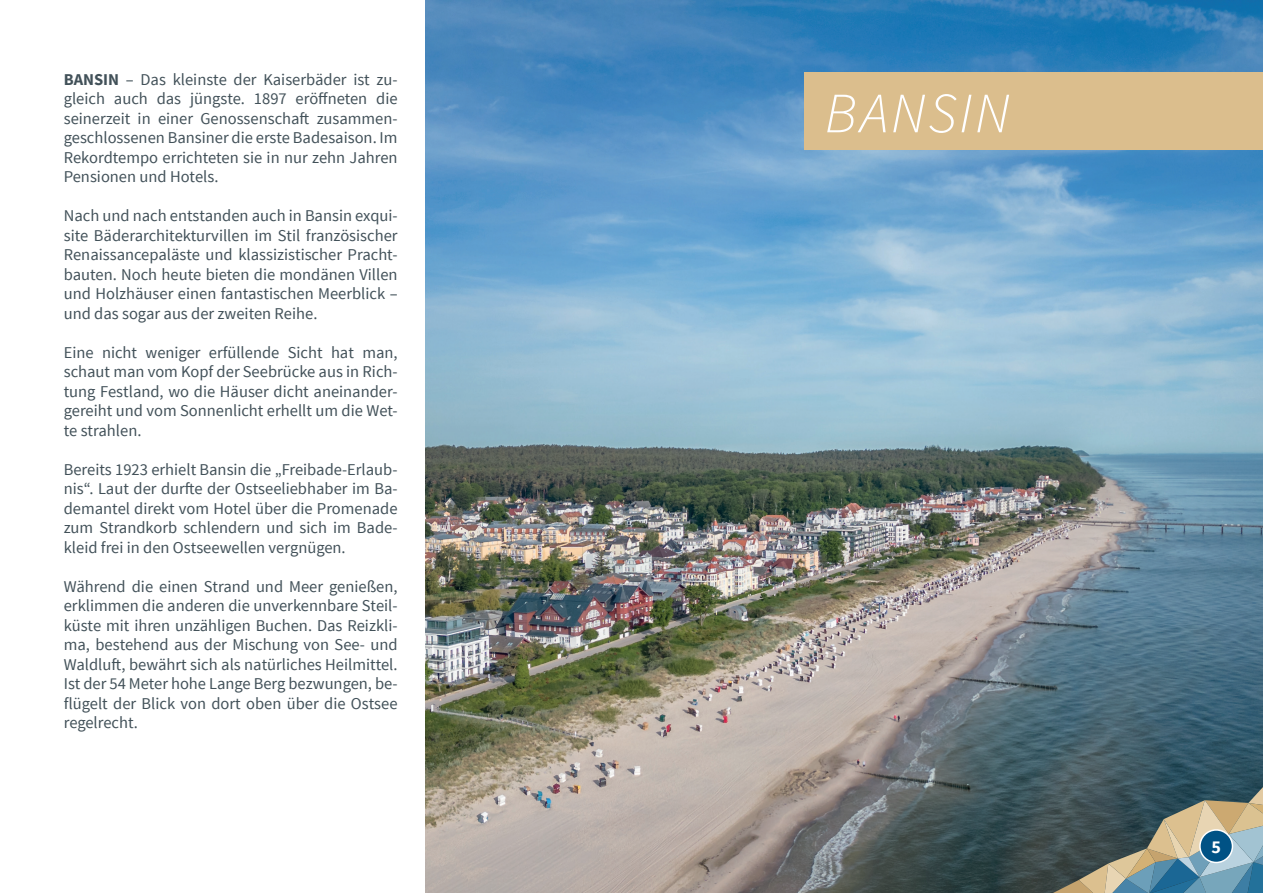
<style>
.page{position:relative;width:1263px;height:893px;background:#fff}
.page>*{position:absolute;margin:0;border:0;box-sizing:border-box;transform-origin:0 0}
.t1{font:italic 300 57px "Source Sans Pro";letter-spacing:.05em;color:#fff}
.t2{font:700 18px "Source Sans Pro";color:#fff}
.t3{font:16.5px/19.5px "Source Sans Pro";color:#425159;text-align:justify}
.s1{font-weight:700}
</style>
<div class="page">
<img style="left:425px;top:0;width:838px;height:893px">
<svg style="left:1048px;top:783px;width:215px;height:110px;background:#6b7b79"></svg>
<div style="left:804px;top:72px;width:459px;height:78px;background:#dbbe8d"></div>
<div style="left:1200px;top:830px;width:32px;height:32px;background:#005285;border-radius:50%"></div>
<div style="left:1199px;top:829px;width:34px;height:34px;border:2px solid #fff;border-radius:50%"></div>
<p class="t3" style="left:64px;top:70px;width:335px"><span class="s1">BANSIN</span> – Das kleinste der Kaiserbäder ist zu&shy;gleich auch das jüngste. 1897 eröffneten die seinerzeit in einer Genossenschaft zusammen&shy;geschlossenen Bansiner die erste Badesaison. Im Rekordtempo errichteten sie in nur zehn Jahren Pensionen und Hotels.</p>
<p class="t3" style="left:64px;top:206px;width:335px">Nach und nach entstanden auch in Bansin exqui&shy;site Bäderarchitekturvillen im Stil französischer Renaissancepaläste und klassizistischer Pracht&shy;bauten. Noch heute bieten die mondänen Villen und Holzhäuser einen fantastischen Meerblick – und das sogar aus der zweiten Reihe.</p>
<p class="t3" style="left:64px;top:343px;width:335px">Eine nicht weniger erfüllende Sicht hat man, schaut man vom Kopf der Seebrücke aus in Rich&shy;tung Festland, wo die Häuser dicht aneinander&shy;gereiht und vom Sonnenlicht erhellt um die Wet&shy;te strahlen.</p>
<p class="t3" style="left:64px;top:460px;width:335px">Bereits 1923 erhielt Bansin die „Freibade-Erlaub&shy;nis“. Laut der durfte der Ostseeliebhaber im Ba&shy;demantel direkt vom Hotel über die Promenade zum Strandkorb schlendern und sich im Bade&shy;kleid frei in den Ostseewellen vergnügen.</p>
<p class="t3" style="left:64px;top:577px;width:335px">Während die einen Strand und Meer genießen, erklimmen die anderen die unverkennbare Steil&shy;küste mit ihren unzähligen Buchen. Das Reizkli&shy;ma, bestehend aus der Mischung von See- und Waldluft, bewährt sich als natürliches Heilmittel.<br>Ist der 54 Meter hohe Lange Berg bezwungen, be&shy;flügelt der Blick von dort oben über die Ostsee regelrecht.</p>
<h1 class="t1" style="left:825px;top:79px;width:186px">BANSIN</h1>
<p class="t2" style="left:1211px;top:835px;width:11px">5</p>
</div>
